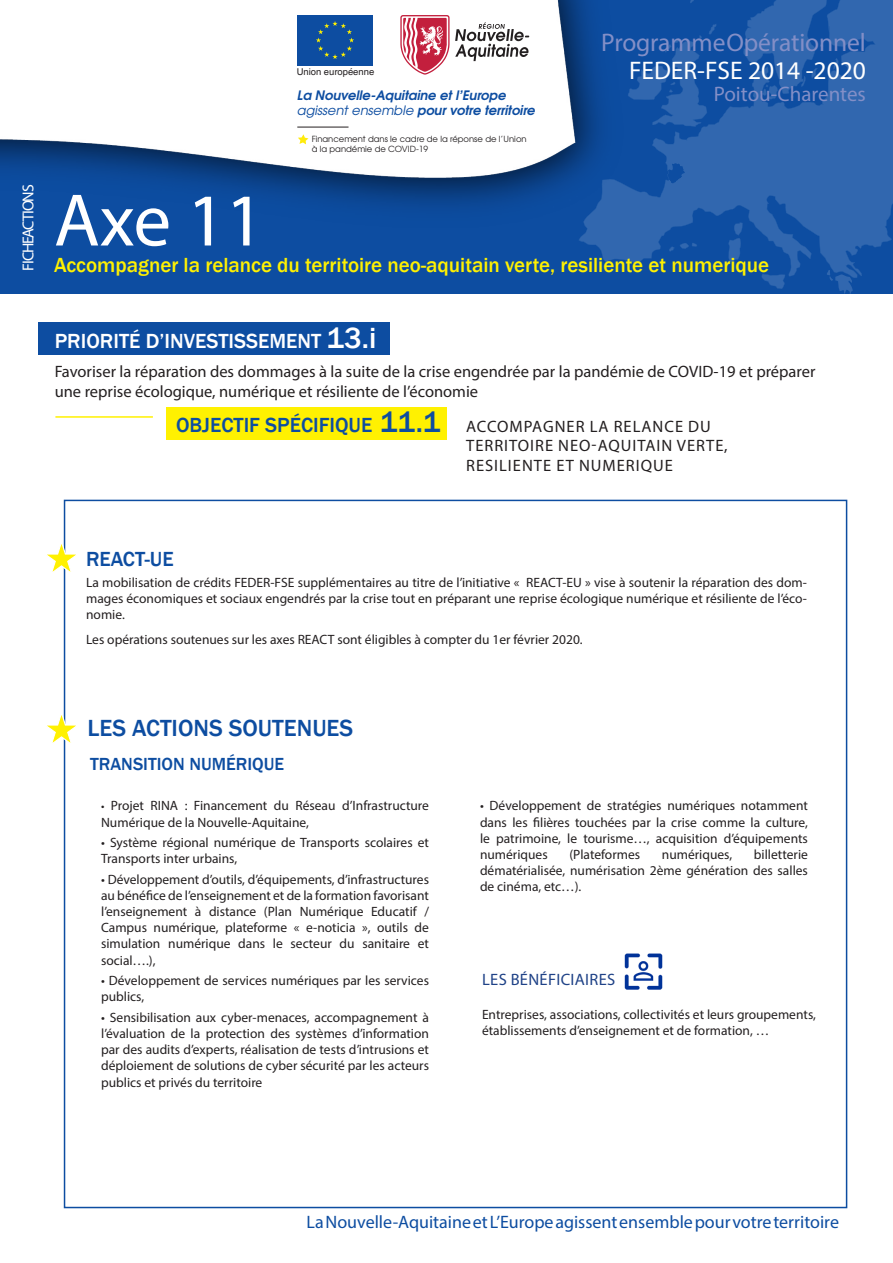
<style>
.page{position:relative;width:893px;height:1263px;background:#fff}
.page>*{position:absolute;margin:0;border:0;box-sizing:border-box;transform-origin:0 0}
.t1{font:75px "Myriad Pro";color:#fff}
.t2{font:25.5px "Myriad Pro";letter-spacing:-.005em;color:#838fc7}
.t3{font:25.5px "Myriad Pro";color:#fff}
.t4{font:500 24px "Franklin Gothic";color:#0d4da1}
.t5{font:500 21px "Franklin Gothic";color:#fff101}
.t6{font:500 21px "Franklin Gothic";color:#fff}
.t7{font:21px "Myriad Pro";color:#838fc7}
.t8{font:500 21px "Franklin Gothic";color:#0d4da1}
.t9{font:18px "Myriad Pro";color:#0d4da1}
.t10{font:500 18px "Franklin Gothic";color:#0d4da1}
.t11{font:16.5px/19.8px "Myriad Pro";color:#231f20}
.t12{font:16.5px/19.8px "Myriad Pro";letter-spacing:.06em;color:#231f20}
.t13{font:16.5px "Myriad Pro";letter-spacing:.02em;color:#1f4287}
.t14{font:15.9px "Myriad Pro";letter-spacing:-.07em;color:#fff}
.t15{font:13.5px/16.2px "Myriad Pro";color:#231f20;text-align:justify}
.t16{font:italic 700 13.05px/15.6px "Te X Gyre Adventor";color:#0d4da1}
.t17{font:9.45px "Helvetica";color:#231f20}
.t18{font:8.4px/10.1px "Te X Gyre Adventor";color:#231f20}
.s1{font-weight:400}
.s2{font-size:30px}
.s3{font-family:"Franklin Gothic";font-weight:500;font-size:21px;color:#0d4da1}
.s4{font-family:"Franklin Gothic";font-weight:500;font-size:30px;color:#0d4da1}
.s5{font-size:12px}
</style>
<div class="page">
<div style="left:0;top:0;width:893px;height:293px;background:#0d4da1"></div>
<svg style="left:596px;top:0;width:297px;height:278px;fill:#3167af"></svg>
<svg style="left:690px;top:0;width:4px;height:3px"></svg>
<svg style="left:628px;top:24px;width:223px;height:265px"></svg>
<img style="left:827px;top:270px;width:26px;height:24px">
<img style="left:0;top:0;width:673px;height:245px">
<div style="left:38px;top:322px;width:352px;height:32px;background:#0d4da1"></div>
<div style="left:166px;top:407px;width:280px;height:33px;background:#fff101"></div>
<hr style="left:55px;top:416px;width:98px;height:2px;background:#fff101">
<svg style="left:47px;top:538px;width:29px;height:38px"></svg>
<div style="left:296px;top:14px;width:78px;height:53px;background:#fff"></div>
<div style="left:297px;top:15px;width:76px;height:51px;background:#0d4da1"></div>
<svg style="left:316px;top:21px;width:38px;height:38px"></svg>
<svg style="left:400px;top:15px;width:129px;height:60px;background:#dbb7be"></svg>
<hr style="left:297px;top:127px;width:51px;height:1px;background:#231f20">
<svg style="left:298px;top:134px;width:10px;height:10px"></svg>
<svg style="left:47px;top:709px;width:29px;height:38px"></svg>
<img style="left:624px;top:953px;width:39px;height:37px">
<p class="t14" style="left:18px;top:271px;width:88px;rotate:-90deg">FICHE ACTIONS</p>
<p class="t17" style="left:297px;top:66px;width:79px">Union européenne</p>
<p class="t16" style="left:297px;top:86px;width:239px">La Nouvelle-Aquitaine et l’Europe <span class="s1">agissent ensemble</span> pour votre territoire</p>
<p class="t18" style="left:312px;top:133px;width:216px">Financement dans le cadre de la réponse de l’Union à la pandémie de COVID-19</p>
<p class="t2" style="left:601px;top:26px;width:266px">Programme Opérationnel</p>
<p class="t3" style="left:629px;top:55px;width:238px">FEDER-FSE 2014 -2020</p>
<p class="t7" style="left:714px;top:81px;width:154px">Poitou-Charentes</p>
<p class="t1" style="left:54px;top:174px;width:211px">Axe 11</p>
<p class="t5" style="left:54px;top:252px;width:717px">Accompagner la relance du territoire neo-aquitain verte, resiliente et numerique</p>
<p class="t6" style="left:55px;top:328px;width:323px">PRIORITÉ D’INVESTISSEMENT <span class="s2">13.i</span></p>
<p class="t11" style="left:55px;top:361px;width:762px">Favoriser la réparation des dommages à la suite de la crise engendrée par la pandémie de COVID-19 et préparer une reprise écologique, numérique et résiliente de l’économie</p>
<p class="t12" style="left:466px;top:416px;width:263px;text-indent:-290px"><span class="s3">OBJECTIF SPÉCIFIQUE</span> <span class="s4">11.1</span> ACCOMPAGNER LA RELANCE DU<br>TERRITOIRE NEO-AQUITAIN VERTE,<br>RESILIENTE ET NUMERIQUE</p>
<p class="t8" style="left:86px;top:546px;width:89px">REACT-UE</p>
<p class="t15" style="left:86px;top:574px;width:722px">La mobilisation de crédits FEDER-FSE supplémentaires au titre de l’initiative « REACT-EU » vise à soutenir la réparation des dom&shy;mages économiques et sociaux engendrés par la crise tout en préparant une reprise écologique numérique et résiliente de l’éco&shy;nomie.</p>
<p class="t15" style="left:86px;top:631px;width:498px">Les opérations soutenues sur les axes REACT sont éligibles à compter du 1er février 2020.</p>
<p class="t4" style="left:88px;top:713px;width:267px">LES ACTIONS SOUTENUES</p>
<p class="t10" style="left:90px;top:753px;width:196px">TRANSITION NUMÉRIQUE</p>
<p class="t15" style="left:101px;top:797px;width:329px"><span class="s5">•</span> Projet RINA : Financement du Réseau d’Infrastructure<br>Numérique de la Nouvelle‐Aquitaine,</p>
<p class="t15" style="left:101px;top:834px;width:329px">• Système régional numérique de Transports scolaires et<br>Transports inter urbains,</p>
<p class="t15" style="left:101px;top:871px;width:329px">• Développement d’outils, d’équipements, d’infrastructures au bénéfice de l’enseignement et de la formation favorisant l’enseignement à distance (Plan Numérique Educatif / Campus numérique, plateforme « e-noticia », outils de simulation numérique dans le secteur du sanitaire et social….),</p>
<p class="t15" style="left:101px;top:972px;width:329px">• Développement de services numériques par les services publics,</p>
<p class="t15" style="left:101px;top:1009px;width:329px">• Sensibilisation aux cyber-menaces, accompagnement à l’évaluation de la protection des systèmes d’information par des audits d’experts, réalisation de tests d’intrusions et déploiement de solutions de cyber sécurité par les acteurs publics et privés du territoire</p>
<p class="t15" style="left:480px;top:797px;width:329px">• Développement de stratégies numériques notamment dans les filières touchées par la crise comme la culture, le patrimoine, le tourisme…, acquisition d’équipements numériques</p>
<p class="t15" style="left:569px;top:846px;width:72px">(Plateformes</p>
<p class="t15" style="left:662px;top:846px;width:72px">numériques,</p>
<p class="t15" style="left:480px;top:846px;width:329px;text-indent:274px">billetterie dématérialisée, numérisation 2ème génération des salles de cinéma, etc…).</p>
<p class="t13" style="left:482px;top:970px;width:135px">LES BÉNÉFICIAIRES</p>
<p class="t15" style="left:482px;top:1006px;width:335px">Entreprises, associations, collectivités et leurs groupements, établissements d’enseignement et de formation, …</p>
<p class="t9" style="left:307px;top:1211px;width:534px">La Nouvelle-Aquitaine et L’Europe agissent ensemble pour votre territoire</p>
</div>
